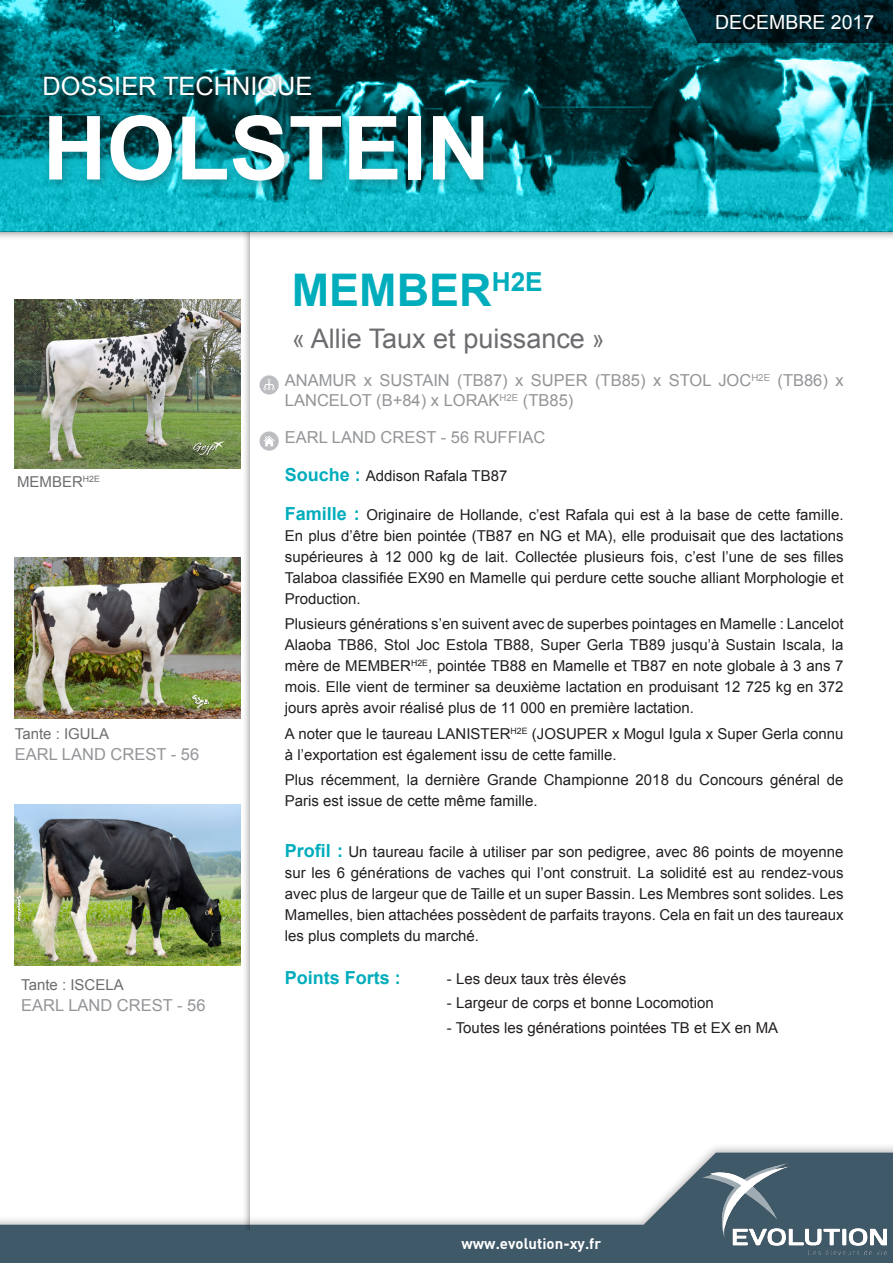
<style>
.page{position:relative;width:893px;height:1263px;background:#fff}
.page>*{position:absolute;margin:0;border:0;box-sizing:border-box;transform-origin:0 0}
.t1{font:700 88.5px "Arial";color:#fff}
.t2{font:700 45px "Arial";color:#00adbc}
.TAUREAU{font:27px "Arial";color:#6c6d70;scale:.81 1}
.t3{font:25.35px "Arial";color:#fff}
.t4{font:19.5px "Arial";color:#fff}
.t5{font:700 18px "Arial";color:#00adbc}
.t6{font:16.5px/19.8px "Arial";color:#939598}
.t7{font:15px/21px "Arial";color:#231f20;text-align:justify}
.t8{font:15px "Arial";color:#6c6d70}
.t9{font:700 15px "DIN";color:#fff}
.s1{font-weight:700;font-size:18px;color:#00adbc}
</style>
<div class="page">
<svg style="left:0;top:0;width:893px;height:232px;background:#0f7982"></svg>
<div style="left:40px;top:72px;width:275px;height:29px;background:#231f20;opacity:.5"></div>
<div style="left:43px;top:108px;width:452px;height:84px;background:#231f20;opacity:.3"></div>
<svg style="left:0;top:232px;width:893px;height:6px"></svg>
<svg style="left:260px;top:431px;width:19px;height:20px"></svg>
<div style="left:260px;top:375px;width:19px;height:20px;background:#bcbdc0;border-radius:50%"></div>
<svg style="left:263px;top:379px;width:12px;height:11px"></svg>
<svg style="left:664px;top:0;width:229px;height:43px;background:#012c36"></svg>
<div style="left:0;top:1142px;width:893px;height:121px;background:#231f20;opacity:.3"></div>
<svg style="left:0;top:1152px;width:893px;height:111px"></svg>
<img style="left:702px;top:1163px;width:185px;height:91px">
<svg style="left:240px;top:232px;width:10px;height:997px"></svg>
<img style="left:15px;top:558px;width:225px;height:161px">
<img style="left:15px;top:804px;width:225px;height:161px">
<img style="left:15px;top:300px;width:225px;height:169px">
<p class="t3" style="left:43px;top:69px;width:271px">DOSSIER TECHNIQUE</p>
<p class="t1" style="left:43px;top:89px;width:449px">HOLSTEIN</p>
<p class="t2" style="left:292px;top:261px;width:253px">MEMBER<sup>H2E</sup></p>
<p class="TAUREAU" style="left:292px;top:321px;width:386px">« Allie Taux et puissance »</p>
<p class="t4" style="left:715px;top:9px;width:161px">DECEMBRE 2017</p>
<p class="t8" style="left:17px;top:472px;width:84px">MEMBER<sup>H2E</sup></p>
<p class="t8" style="left:15px;top:724px;width:96px">Tante : IGULA</p>
<p class="t6" style="left:15px;top:744px;width:186px">EARL LAND CREST - 56</p>
<p class="t8" style="left:21px;top:975px;width:104px">Tante : ISCELA</p>
<p class="t6" style="left:21px;top:995px;width:186px">EARL LAND CREST - 56</p>
<p class="t6" style="left:285px;top:371px;width:560px">ANAMUR x SUSTAIN (TB87) x SUPER (TB85) x STOL JOC<sup>H2E</sup> (TB86) x<br>LANCELOT (B+84) x LORAK<sup>H2E</sup> (TB85)</p>
<p class="t6" style="left:285px;top:427px;width:262px">EARL LAND CREST - 56 RUFFIAC</p>
<p class="t7" style="left:285px;top:466px;width:224px"><span class="s1">Souche :</span> Addison Rafala TB87</p>
<p class="t7" style="left:285px;top:504px;width:560px"><span class="s1">Famille :</span> Originaire de Hollande, c’est Rafala qui est à la base de cette famille.<br>En plus d’être bien pointée (TB87 en NG et MA), elle produisait que des lactations supérieures à 12 000 kg de lait. Collectée plusieurs fois, c’est l’une de ses filles Talaboa classifiée EX90 en Mamelle qui perdure cette souche alliant Morphologie et Production.</p>
<p class="t7" style="left:285px;top:614px;width:560px">Plusieurs générations s’en suivent avec de superbes pointages en Mamelle : Lancelot Alaoba TB86, Stol Joc Estola TB88, Super Gerla TB89 jusqu’à Sustain Iscala, la mère de MEMBER<sup>H2E</sup>, pointée TB88 en Mamelle et TB87 en note globale à 3 ans 7 mois. Elle vient de terminer sa deuxième lactation en produisant 12 725 kg en 372 jours après avoir réalisé plus de 11 000 en première lactation.</p>
<p class="t7" style="left:285px;top:723px;width:560px">A noter que le taureau LANISTER<sup>H2E</sup> (JOSUPER x Mogul Igula x Super Gerla connu à l’exportation est également issu de cette famille.</p>
<p class="t7" style="left:285px;top:769px;width:560px">Plus récemment, la dernière Grande Championne 2018 du Concours général de<br>Paris est issue de cette même famille.</p>
<p class="t7" style="left:285px;top:841px;width:560px"><span class="s1">Profil :</span> Un taureau facile à utiliser par son pedigree, avec 86 points de moyenne sur les 6 générations de vaches qui l’ont construit. La solidité est au rendez-vous avec plus de largeur que de Taille et un super Bassin. Les Membres sont solides. Les Mamelles, bien attachées possèdent de parfaits trayons. Cela en fait un des taureaux les plus complets du marché.</p>
<p class="t5" style="left:285px;top:965px;width:118px">Points Forts :</p>
<p class="t7" style="left:447px;top:968px;width:181px">- Les deux taux très élevés</p>
<p class="t7" style="left:447px;top:992px;width:268px">- Largeur de corps et bonne Locomotion</p>
<p class="t7" style="left:447px;top:1017px;width:333px">- Toutes les générations pointées TB et EX en MA</p>
<p class="t9" style="left:461px;top:1234px;width:141px">www.evolution-xy.fr</p>
</div>
